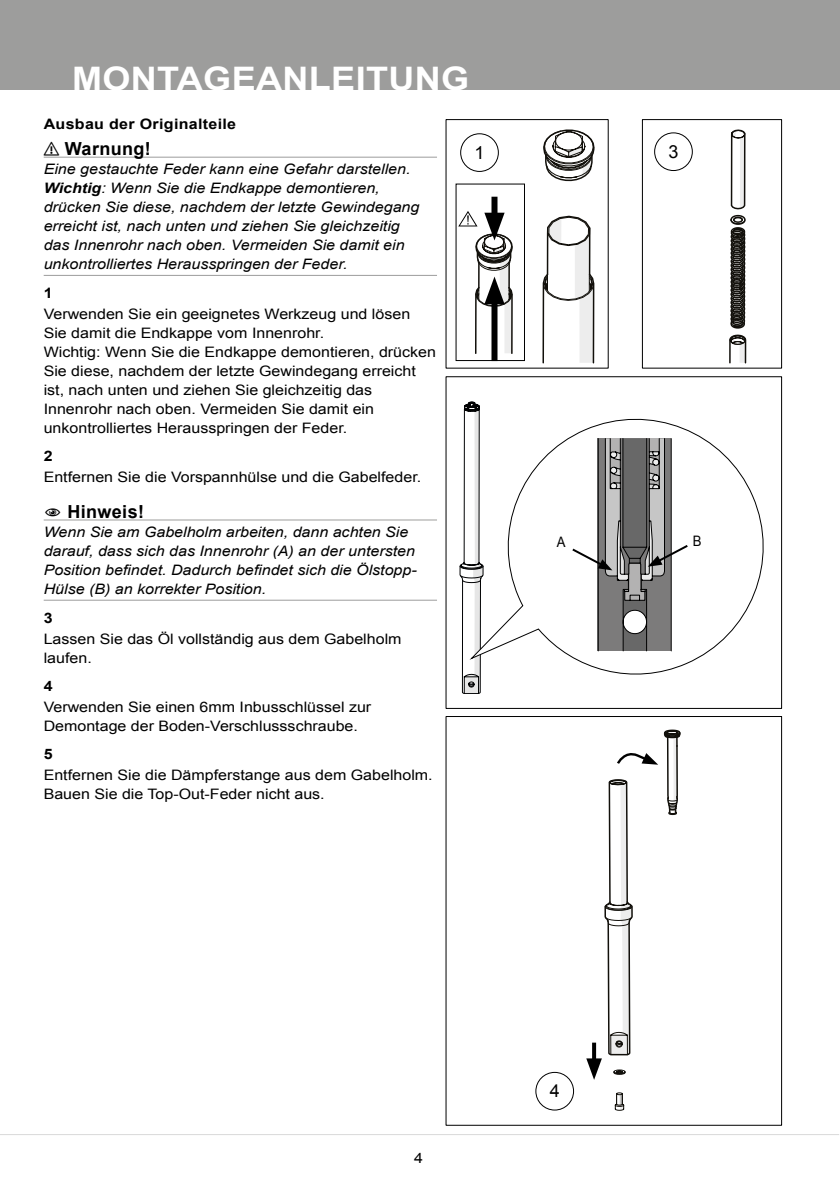
<style>
.page{position:relative;width:840px;height:1191px;background:#fff}
.page>*{position:absolute;margin:0;border:0;box-sizing:border-box;transform-origin:0 0}
.t1{font:700 32.4px "Arial";letter-spacing:.01em;color:#fff;scale:1.11 1}
.t2{font:700 18px "Arial";color:#000}
.t3{font:18px "Arial";color:#000}
.t4{font:14.4px/19px "Arial";color:#000;scale:1.11 1}
.t5{font:italic 14.4px/19px "Arial";color:#000;scale:1.11 1}
.t6{font:700 14.4px "Arial";letter-spacing:.02em;color:#000;scale:1.11 1}
.t7{font:14.4px "Arial Narrow";color:#000;scale:1.11 1}
.s1{font-weight:700}
</style>
<div class="page">
<div style="left:0;top:0;width:839px;height:90px;background:#9d9d9c"></div>
<hr style="left:0;top:1134px;width:838px;height:1px;background:#dadada">
<hr style="left:44px;top:157px;width:393px;height:1px;background:#9d9d9c">
<hr style="left:44px;top:275px;width:393px;height:1px;background:#9d9d9c">
<hr style="left:44px;top:519px;width:393px;height:1px;background:#9d9d9c">
<hr style="left:44px;top:600px;width:393px;height:1px;background:#9d9d9c">
<svg style="left:459px;top:401px;width:22px;height:293px"></svg>
<svg style="left:469px;top:402px;width:294px;height:284px"></svg>
<div style="left:535px;top:1071px;width:38px;height:39px;border:1px solid #000;border-radius:50%"></div>
<div style="left:653px;top:132px;width:39px;height:39px;border:1px solid #000;border-radius:50%"></div>
<div style="left:641px;top:119px;width:140px;height:250px;border:1px solid #000"></div>
<div style="left:460px;top:133px;width:38px;height:39px;border:1px solid #000;border-radius:50%"></div>
<div style="left:491px;top:293px;width:6px;height:68px;background:#000"></div>
<div style="left:491px;top:197px;width:6px;height:27px;background:#000"></div>
<svg style="left:458px;top:211px;width:54px;height:143px"></svg>
<svg style="left:542px;top:129px;width:52px;height:234px"></svg>
<svg style="left:729px;top:129px;width:16px;height:234px"></svg>
<svg style="left:569px;top:438px;width:120px;height:213px"></svg>
<svg style="left:586px;top:729px;width:94px;height:381px"></svg>
<h1 class="t1" style="left:72px;top:57px;width:359px">MONTAGEANLEITUNG</h1>
<p class="t6" style="left:44px;top:114px;width:175px">Ausbau der Originalteile</p>
<p class="t2" style="left:44px;top:137px;width:48px">⚠ Warnung!</p>
<p class="t5" style="left:44px;top:160px;width:340px">Eine gestauchte Feder kann eine Gefahr darstellen.<br><span class="s1">Wichtig</span>: Wenn Sie die Endkappe demontieren, drücken Sie diese, nachdem der letzte Gewindegang erreicht ist, nach unten und ziehen Sie gleichzeitig das Innenrohr nach oben. Vermeiden Sie damit ein unkontrolliertes Herausspringen der Feder.</p>
<p class="t6" style="left:44px;top:283px;width:10px">1</p>
<p class="t4" style="left:44px;top:304px;width:355px">Verwenden Sie ein geeignetes Werkzeug und lösen Sie damit die Endkappe vom Innenrohr.<br>Wichtig: Wenn Sie die Endkappe demontieren, drücken Sie diese, nachdem der letzte Gewindegang erreicht ist, nach unten und ziehen Sie gleichzeitig das Innenrohr nach oben. Vermeiden Sie damit ein unkontrolliertes Herausspringen der Feder.</p>
<p class="t6" style="left:44px;top:446px;width:10px">2</p>
<p class="t4" style="left:44px;top:468px;width:341px">Entfernen Sie die Vorspannhülse und die Gabelfeder.</p>
<p class="t2" style="left:81px;top:500px;width:11px">Hinwei</p>
<p class="t2" style="left:138px;top:500px;width:7px">s!</p>
<p class="t5" style="left:44px;top:523px;width:337px">Wenn Sie am Gabelholm arbeiten, dann achten Sie darauf, dass sich das Innenrohr (A) an der untersten Position befindet. Dadurch befindet sich die Ölstopp-Hülse (B) an korrekter Position.</p>
<p class="t6" style="left:44px;top:608px;width:10px">3</p>
<p class="t4" style="left:44px;top:629px;width:324px">Lassen Sie das Öl vollständig aus dem Gabelholm laufen.</p>
<p class="t6" style="left:44px;top:676px;width:10px">4</p>
<p class="t4" style="left:44px;top:697px;width:296px">Verwenden Sie einen 6mm Inbusschlüssel zur<br>Demontage der Boden-Verschlussschraube.</p>
<p class="t6" style="left:44px;top:744px;width:10px">5</p>
<p class="t4" style="left:44px;top:766px;width:352px">Entfernen Sie die Dämpferstange aus dem Gabelholm.<br>Bauen Sie die Top-Out-Feder nicht aus.</p>
<p class="t3" style="left:474px;top:141px;width:12px">1</p>
<p class="t3" style="left:668px;top:140px;width:12px">3</p>
<p class="t7" style="left:556px;top:531px;width:9px">A</p>
<p class="t7" style="left:692px;top:531px;width:9px">B</p>
<p class="t4" style="left:414px;top:1148px;width:10px">4</p>
<p class="t3" style="left:549px;top:1079px;width:12px">4</p>
</div>
